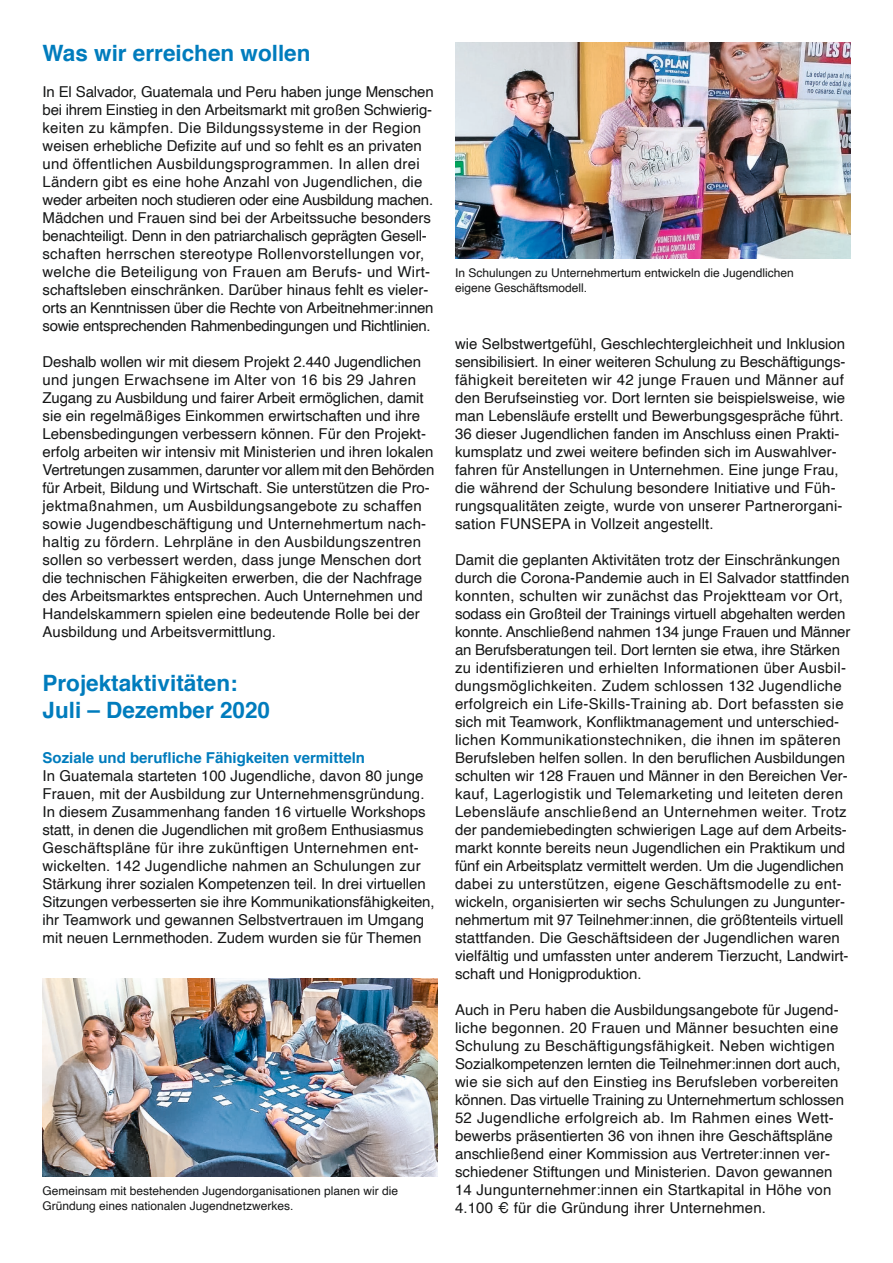
<style>
.page{position:relative;width:893px;height:1263px;background:#fff}
.page>*{position:absolute;margin:0;border:0;box-sizing:border-box;transform-origin:0 0}
.t1{font:700 22.5px/27px "Helvetica";color:#007cbd}
.t2{font:15px/18px "Helvetica";color:#151616}
.t3{font:700 15px "Helvetica";color:#007cbd}
.t4{font:12px/15px "Helvetica";color:#151616}
</style>
<div class="page">
<img style="left:455px;top:43px;width:395px;height:216px">
<img style="left:43px;top:979px;width:395px;height:198px">
<h1 class="t1" style="left:43px;top:39px;width:270px">Was wir erreichen wollen</h1>
<p class="t2" style="left:43px;top:83px;width:393px">In El Salvador, Guatemala und Peru haben junge Menschen bei ihrem Einstieg in den Arbeitsmarkt mit großen Schwierig&shy;keiten zu kämpfen. Die Bildungssysteme in der Region weisen erhebliche Defizite auf und so fehlt es an privaten und öffentlichen Ausbildungsprogrammen. In allen drei Ländern gibt es eine hohe Anzahl von Jugendlichen, die weder arbeiten noch studieren oder eine Ausbildung machen.<br>Mädchen und Frauen sind bei der Arbeitssuche besonders benachteiligt. Denn in den patriarchalisch geprägten Gesell&shy;schaften herrschen stereotype Rollenvorstellungen vor, welche die Beteiligung von Frauen am Berufs- und Wirt&shy;schaftsleben einschränken. Darüber hinaus fehlt es vieler&shy;orts an Kenntnissen über die Rechte von Arbeitnehmer:innen sowie entsprechenden Rahmenbedingungen und Richtlinien.</p>
<p class="t2" style="left:43px;top:353px;width:393px">Deshalb wollen wir mit diesem Projekt 2.440 Jugendlichen und jungen Erwachsene im Alter von 16 bis 29 Jahren Zugang zu Ausbildung und fairer Arbeit ermöglichen, damit sie ein regelmäßiges Einkommen erwirtschaften und ihre Lebensbedingungen verbessern können. Für den Projekt&shy;erfolg arbeiten wir intensiv mit Ministerien und ihren lokalen Vertretungen zusammen, darunter vor allem mit den Behörden für Arbeit, Bildung und Wirtschaft. Sie unterstützen die Pro&shy;jektmaßnahmen, um Ausbildungsangebote zu schaffen sowie Jugendbeschäftigung und Unternehmertum nach&shy;haltig zu fördern. Lehrpläne in den Ausbildungszentren sollen so verbessert werden, dass junge Menschen dort die technischen Fähigkeiten erwerben, die der Nachfrage des Arbeitsmarktes entsprechen. Auch Unternehmen und Handelskammern spielen eine bedeutende Rolle bei der Ausbildung und Arbeitsvermittlung.</p>
<h1 class="t1" style="left:43px;top:669px;width:229px">Projektaktivitäten:<br>Juli – Dezember 2020</h1>
<p class="t3" style="left:43px;top:745px;width:324px">Soziale und berufliche Fähigkeiten vermitteln</p>
<p class="t2" style="left:43px;top:767px;width:394px">In Guatemala starteten 100 Jugendliche, davon 80 junge Frauen, mit der Ausbildung zur Unternehmensgründung.<br>In diesem Zusammenhang fanden 16 virtuelle Workshops statt, in denen die Jugendlichen mit großem Enthusiasmus Geschäftspläne für ihre zukünftigen Unternehmen ent&shy;wickelten. 142 Jugendliche nahmen an Schulungen zur Stärkung ihrer sozialen Kompetenzen teil. In drei virtuellen Sitzungen verbesserten sie ihre Kommunikationsfähigkeiten, ihr Teamwork und gewannen Selbstvertrauen im Umgang mit neuen Lernmethoden. Zudem wurden sie für Themen</p>
<p class="t4" style="left:43px;top:1183px;width:357px">Gemeinsam mit bestehenden Jugendorganisationen planen wir die<br>Gründung eines nationalen Jugendnetzwerkes.</p>
<p class="t4" style="left:455px;top:265px;width:340px">In Schulungen zu Unternehmertum entwickeln die Jugendlichen eigene Geschäftsmodell.</p>
<p class="t2" style="left:455px;top:335px;width:392px">wie Selbstwertgefühl, Geschlechtergleichheit und Inklusion sensibilisiert. In einer weiteren Schulung zu Beschäftigungs&shy;fähigkeit bereiteten wir 42 junge Frauen und Männer auf den Berufseinstieg vor. Dort lernten sie beispielsweise, wie man Lebensläufe erstellt und Bewerbungsgespräche führt.<br>36 dieser Jugendlichen fanden im Anschluss einen Prakti&shy;kumsplatz und zwei weitere befinden sich im Auswahlver&shy;fahren für Anstellungen in Unternehmen. Eine junge Frau, die während der Schulung besondere Initiative und Füh&shy;rungsqualitäten zeigte, wurde von unserer Partnerorgani&shy;sation FUNSEPA in Vollzeit angestellt.</p>
<p class="t2" style="left:455px;top:551px;width:397px">Damit die geplanten Aktivitäten trotz der Einschränkungen durch die Corona-Pandemie auch in El Salvador stattfinden konnten, schulten wir zunächst das Projektteam vor Ort, sodass ein Großteil der Trainings virtuell abgehalten werden konnte. Anschließend nahmen 134 junge Frauen und Männer an Berufsberatungen teil. Dort lernten sie etwa, ihre Stärken zu identifizieren und erhielten Informationen über Ausbil&shy;dungsmöglichkeiten. Zudem schlossen 132 Jugendliche erfolgreich ein Life-Skills-Training ab. Dort befassten sie sich mit Teamwork, Konfliktmanagement und unterschied&shy;lichen Kommunikationstechniken, die ihnen im späteren Berufsleben helfen sollen. In den beruflichen Ausbildungen schulten wir 128 Frauen und Männer in den Bereichen Ver&shy;kauf, Lagerlogistik und Telemarketing und leiteten deren Lebensläufe anschließend an Unternehmen weiter. Trotz der pandemiebedingten schwierigen Lage auf dem Arbeits&shy;markt konnte bereits neun Jugendlichen ein Praktikum und fünf ein Arbeitsplatz vermittelt werden. Um die Jugendlichen dabei zu unterstützen, eigene Geschäftsmodelle zu ent&shy;wickeln, organisierten wir sechs Schulungen zu Jungunter&shy;nehmertum mit 97 Teilnehmer:innen, die größtenteils virtuell stattfanden. Die Geschäftsideen der Jugendlichen waren vielfältig und umfassten unter anderem Tierzucht, Landwirt&shy;schaft und Honigproduktion.</p>
<p class="t2" style="left:455px;top:1001px;width:390px">Auch in Peru haben die Ausbildungsangebote für Jugend&shy;liche begonnen. 20 Frauen und Männer besuchten eine Schulung zu Beschäftigungsfähigkeit. Neben wichtigen Sozialkompetenzen lernten die Teilnehmer:innen dort auch, wie sie sich auf den Einstieg ins Berufsleben vorbereiten können. Das virtuelle Training zu Unternehmertum schlossen 52 Jugendliche erfolgreich ab. Im Rahmen eines Wett&shy;bewerbs präsentierten 36 von ihnen ihre Geschäftspläne anschließend einer Kommission aus Vertreter:innen ver&shy;schiedener Stiftungen und Ministerien. Davon gewannen 14 Jungunternehmer:innen ein Startkapital in Höhe von 4.100 € für die Gründung ihrer Unternehmen.</p>
</div>
